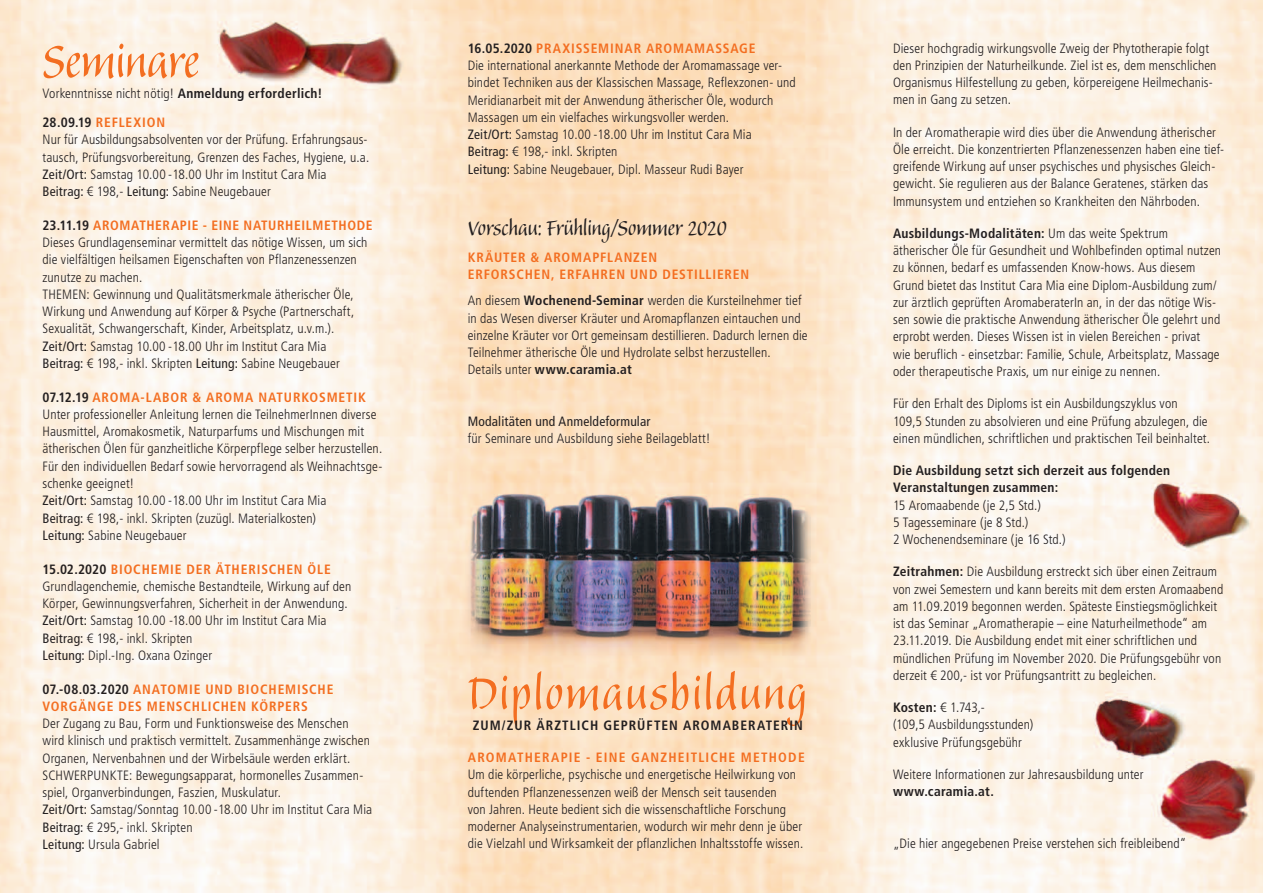
<style>
.page{position:relative;width:1263px;height:893px;background:#fff}
.page>*{position:absolute;margin:0;border:0;box-sizing:border-box;transform-origin:0 0}
.t1{font:60px "Balzano Std";letter-spacing:.03em;color:#f36e21}
.t2{font:60px "Balzano Std";letter-spacing:-.005em;color:#f36e21}
.t3{font:27px "Balzano Std";color:#231f20}
.t4{font:300 condensed 13.5px/17.2px "Frutiger LT Std";letter-spacing:.01em;color:#231f20}
.t5{font:700 condensed 13.5px/17.2px "Frutiger LT Std";letter-spacing:.065em;color:#f36e21}
.t6{font:700 condensed 13.5px/29.2px "Frutiger LT Std";letter-spacing:.06em;color:#231f20}
.t7{font:700 condensed 13.5px/17.2px "Frutiger LT Std";letter-spacing:.02em;color:#231f20}
.t8{font:700 condensed 13.5px "Frutiger LT Std";letter-spacing:.09em;color:#f36e21}
.t9{font:condensed 13.5px "Frutiger LT Std";letter-spacing:.01em;color:#231f20}
.s1{font-weight:300}
.s2{color:#f36e21}
.s3{font-weight:400}
.s4{font-weight:700}
.s5{font-weight:700;color:#f36e21}
.s6{color:#231f20}
</style>
<div class="page">
<img style="left:0;top:0;width:1263px;height:893px">
<h1 class="t2" style="left:43px;top:32px;width:158px">Seminare</h1>
<p class="t6" style="left:43px;top:79px;width:281px"><span class="s1">Vorkenntnisse nicht nötig!</span> ANMELDUNG ERFORDERLICH!<br>28.09.19 <span class="s2">REFLEXION</span></p>
<p class="t4" style="left:43px;top:131px;width:328px">Nur für Ausbildungsabsolventen vor der Prüfung. Erfahrungsaus&shy;tausch, Prüfungsvorbereitung, Grenzen des Faches, Hygiene, u.a.<br><span class="s3">Zeit/Ort:</span> Samstag 10.00 -18.00 Uhr im Institut Cara Mia <span class="s3">Beitrag:</span> € 198,- <span class="s3">Leitung:</span> Sabine Neugebauer</p>
<p class="t4" style="left:42px;top:217px;width:332px"><span class="s4">23.11.19</span> <span class="s5">AROMATHERAPIE - EINE NATURHEILMETHODE </span>Dieses Grundlagenseminar vermittelt das nötige Wissen, um sich die vielfältigen heilsamen Eigenschaften von Pflanzenessenzen zunutze zu machen.<br>Themen</p>
<p class="t4" style="left:42px;top:286px;width:313px;text-indent:44px">: Gewinnung und Qualitätsmerkmale ätherischer Öle, Wirkung und Anwendung auf Körper &amp; Psyche (Partnerschaft, Sexualität, Schwangerschaft, Kinder, Arbeitsplatz, u.v.m.).<br><span class="s3">Zeit/Ort:</span> Samstag 10.00 -18.00 Uhr im Institut Cara Mia <span class="s3">Beitrag:</span> € 198,- inkl. Skripten <span class="s3">Leitung:</span> Sabine Neugebauer</p>
<p class="t4" style="left:42px;top:389px;width:341px"><span class="s4">07.12.19</span> <span class="s5">AROMA-LABOR &amp; AROMA NATURKOSMETIK </span>Unter professioneller Anleitung lernen die TeilnehmerInnen diverse Hausmittel, Aromakosmetik, Naturparfums und Mischungen mit ätherischen Ölen für ganzheitliche Körperpflege selber herzustellen.<br>Für den individuellen Bedarf sowie hervorragend als Weihnachtsge&shy;schenke geeignet!<br><span class="s3">Zeit/Ort:</span> Samstag 10.00 -18.00 Uhr im Institut Cara Mia<br><span class="s3">Beitrag:</span> € 198,- inkl. Skripten (zuzügl. Materialkosten)<br><span class="s3">Leitung:</span> Sabine Neugebauer</p>
<p class="t4" style="left:42px;top:560px;width:310px"><span class="s4">15.02.2020</span> <span class="s5">BIOCHEMIE DER ÄTHERISCHEN ÖLE </span>Grundlagenchemie, chemische Bestandteile, Wirkung auf den Körper, Gewinnungsverfahren, Sicherheit in der Anwendung.<br><span class="s3">Zeit/Ort:</span> Samstag 10.00 -18.00 Uhr im Institut Cara Mia <span class="s3">Beitrag:</span> € 198,- inkl. Skripten<br><span class="s3">Leitung:</span> Dipl.-Ing. Oxana Ozinger</p>
<p class="t5" style="left:42px;top:680px;width:293px"><span class="s6">07.-08.03.2020</span> ANATOMIE UND BIOCHEMISCHE<br>VORGÄNGE DES MENSCHLICHEN KÖR</p>
<p class="t5" style="left:277px;top:697px;width:32px">PERS</p>
<p class="t4" style="left:42px;top:715px;width:329px">Der Zugang zu Bau, Form und Funktionsweise des Menschen wird klinisch und praktisch vermittelt. Zusammenhänge zwischen Organen, Nervenbahnen und der Wirbelsäule werden erklärt.<br>Schwe</p>
<p class="t4" style="left:42px;top:767px;width:331px;text-indent:87px">: Bewegungsapparat, hormonelles Zusammen&shy;spiel, Organverbindungen, Faszien, Muskulatur.<br><span class="s3">Zeit/Ort:</span> Samstag/Sonntag 10.00 -18.00 Uhr im Institut Cara Mia <span class="s3">Beitrag:</span> € 295,- inkl. Skripten<br><span class="s3">Leitung:</span> Ursula Gabriel</p>
<p class="t4" style="left:80px;top:767px;width:15px">rpunkte</p>
<p class="t6" style="left:468px;top:33px;width:78px">16.05.2020 <span class="s2">PRA</span></p>
<p class="t5" style="left:562px;top:39px;width:195px">XISSEMINAR AROMAMASSAGE</p>
<p class="t4" style="left:468px;top:57px;width:330px">Die international anerkannte Methode der Aromamassage ver&shy;bindet Techniken aus der Klassischen Massage, Reflexzonen- und Meridianarbeit mit der Anwendung ätherischer Öle, wodurch Massagen um ein vielfaches wirkungsvoller werden.<br><span class="s3">Zeit/Ort:</span> Samstag 10.00 -18.00 Uhr im Institut Cara Mia <span class="s3">Beitrag:</span> € 198,- inkl. Skripten<br><span class="s3">Leitung:</span> Sabine Neugebauer, Dipl. Masseur Rudi Bayer</p>
<h2 class="t3" style="left:468px;top:215px;width:261px">Vorschau: Frühling/Sommer 2020</h2>
<p class="t5" style="left:468px;top:249px;width:283px">KRÄUTER &amp; AROMAPFLANZEN<br>ERFORSCHEN, ERFAHREN UND DESTILLIEREN</p>
<p class="t4" style="left:468px;top:292px;width:341px">An diesem <span class="s4">WOCHENEND-SEMINAR</span> werden die Kursteilnehmer tief in das Wesen diverser Kräuter und Aromapflanzen eintauchen und einzelne Kräuter vor Ort gemeinsam destillieren. Dadurch lernen die Teilnehmer ätherische Öle und Hydrolate selbst herzustellen.<br>Details unter <span class="s4">WWW.CARAMIA.AT</span></p>
<p class="t9" style="left:468px;top:414px;width:184px">Modalitäten und Anmeldeformular</p>
<p class="t4" style="left:468px;top:430px;width:244px">für Seminare und Ausbildung siehe Beilageblatt!</p>
<h1 class="t1" style="left:468px;top:664px;width:340px">Diplomausbildung</h1>
<p class="t6" style="left:473px;top:711px;width:316px">ZUM/ZUR ÄRZTLICH GEPRÜFTEN AROMABERATERIN</p>
<p class="t8" style="left:468px;top:749px;width:338px">AROMATHERAPIE - EINE GANZHEITLICHE METHODE</p>
<p class="t4" style="left:468px;top:766px;width:337px">Um die körperliche, psychische und energetische Heilwirkung von duftenden Pflanzenessenzen weiß der Mensch seit tausenden<br>von Jahren. Heute bedient sich die wissenschaftliche Forschung moderner Analyseinstrumentarien, wodurch wir mehr denn je über die Vielzahl und Wirksamkeit der pflanzlichen Inhaltsstoffe wissen.</p>
<p class="t4" style="left:893px;top:40px;width:325px">Dieser hochgradig wirkungsvolle Zweig der Phytotherapie folgt den Prinzipien der Naturheilkunde. Ziel ist es, dem menschlichen Organismus Hilfestellung zu geben, körpereigene Heilmechanis&shy;men in Gang zu setzen.</p>
<p class="t4" style="left:893px;top:124px;width:333px">In der Aromatherapie wird dies über die Anwendung ätherischer Öle erreicht. Die konzentrierten Pflanzenessenzen haben eine tief&shy;greifende Wirkung auf unser psychisches und physisches Gleich&shy;gewicht. Sie regulieren aus der Balance Geratenes, stärken das Immunsystem und entziehen so Krankheiten den Nährboden.</p>
<p class="t4" style="left:893px;top:225px;width:330px"><span class="s4">AUSBILDUNGS-MODALITÄTEN:</span> Um das weite Spektrum ätherischer Öle für Gesundheit und Wohlbefinden optimal nutzen zu können, bedarf es umfassenden Know-hows. Aus diesem Grund bietet das Institut Cara Mia eine Diplom-Ausbildung zum/ zur ärztlich geprüften AromaberaterIn an, in der das nötige Wis&shy;sen sowie die praktische Anwendung ätherischer Öle gelehrt und erprobt werden. Dieses Wissen ist in vielen Bereichen - privat wie beruflich - einsetzbar: Familie, Schule, Arbeitsplatz, Massage oder therapeutische Praxis, um nur einige zu nennen.</p>
<p class="t4" style="left:893px;top:395px;width:319px">Für den Erhalt des Diploms ist ein Ausbildungszyklus von<br>109,5 Stunden zu absolvieren und eine Prüfung abzulegen, die einen mündlichen, schriftlichen und praktischen Teil beinhaltet.</p>
<p class="t7" style="left:893px;top:462px;width:279px">DIE AUSBILDUNG SETZT SICH DERZEIT AUS FOLGENDEN<br>VERANSTALTUNGEN ZUSAMMEN:</p>
<p class="t4" style="left:893px;top:496px;width:174px">15 Aromaabende (je 2,5 Std.)<br>5 Tagesseminare (je 8 Std.)<br>2 Wochenendseminare (je 16 Std.)</p>
<p class="t4" style="left:893px;top:563px;width:332px"><span class="s4">ZEITRAHMEN:</span> Die Ausbildung erstreckt sich über einen Zeitraum von zwei Semestern und kann bereits mit dem ersten Aromaabend am 11.09.2019 begonnen werden. Späteste Einstiegsmöglichkeit ist das Seminar „Aromatherapie – eine Naturheilmethode“ am 23.11.2019. Die Ausbildung endet mit einer schriftlichen und mündlichen Prüfung im November 2020. Die Prüfungsgebühr von derzeit € 200,- ist vor Prüfungsantritt zu begleichen.</p>
<p class="t4" style="left:893px;top:699px;width:142px"><span class="s4">KOSTEN:</span> € 1.743,-<br>(109,5 Ausbildungsstunden) exklusive Prüfungsgebühr</p>
<p class="t4" style="left:893px;top:766px;width:252px">Weitere Informationen zur Jahresausbildung unter</p>
<p class="t7" style="left:893px;top:783px;width:102px">WWW.CARAMIA.AT.</p>
<p class="t4" style="left:893px;top:835px;width:295px">„Die hier angegebenen Preise verstehen sich freibleibend“</p>
</div>
